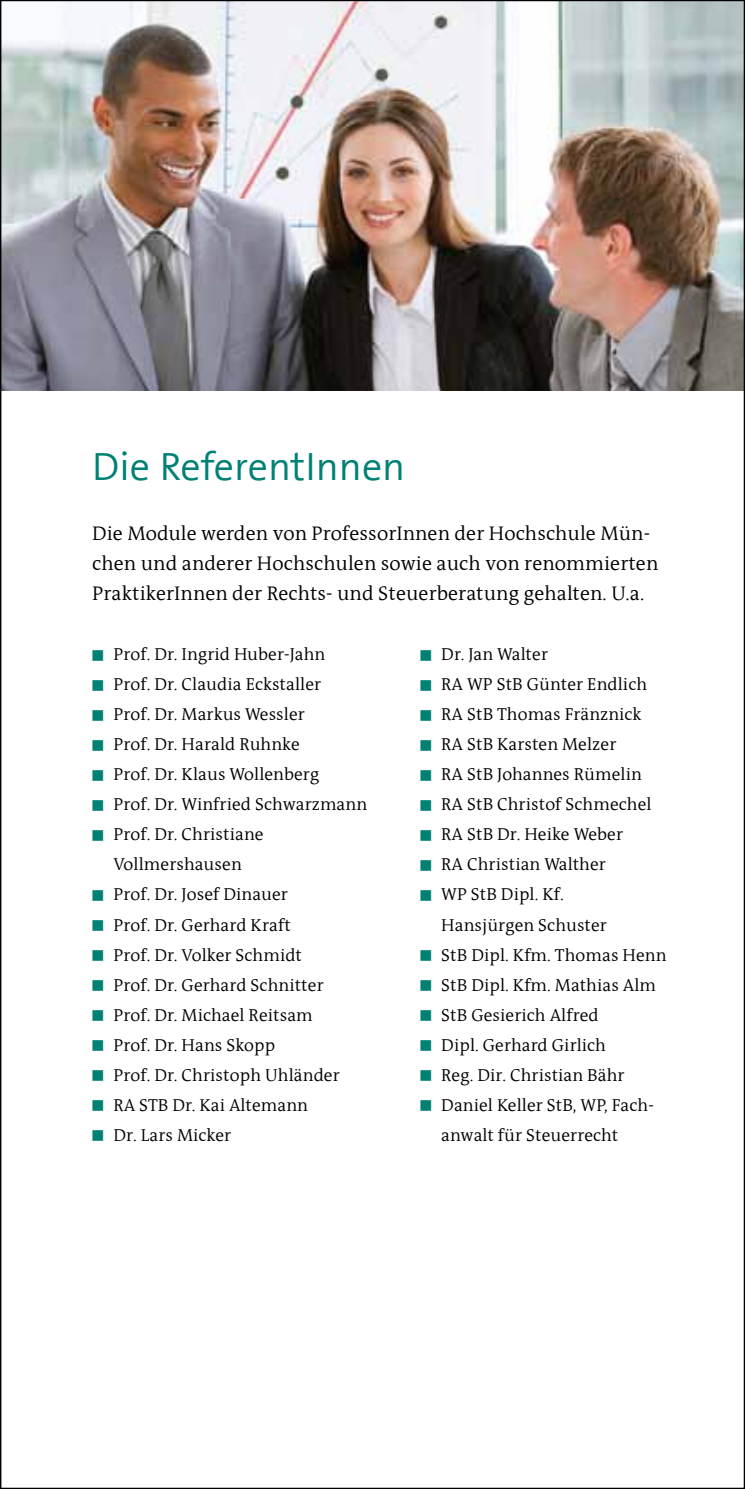
<style>
.page{position:relative;width:745px;height:1489px;background:#fff}
.page>*{position:absolute;margin:0;border:0;box-sizing:border-box;transform-origin:0 0}
.t1{font:40px "FHM The Sans";color:#008174}
.t2{font:20px/30px "FHM Antiqua";letter-spacing:.005em;color:#000}
.t3{font:17.5px/30px "FHM Antiqua";letter-spacing:.005em;color:#000}
.s1{color:#008174}
</style>
<div class="page">
<img style="left:3px;top:3px;width:738px;height:387px">
<h1 class="t1" style="left:92px;top:446px;width:314px">Die ReferentInnen</h1>
<p class="t2" style="left:92px;top:519px;width:567px">Die Module werden von ProfessorInnen der Hochschule Mün&shy;chen und anderer Hochschulen sowie auch von renommierten<br>PraktikerInnen der Rechts- und Steuerberatung gehalten. U.a.</p>
<p class="t3" style="left:92px;top:640px;width:234px"><span class="s1">■</span> Prof. Dr. Ingrid Huber-Jahn</p>
<p class="t3" style="left:92px;top:670px;width:230px"><span class="s1">■</span> Prof. Dr. Claudia Eckstaller</p>
<p class="t3" style="left:92px;top:700px;width:214px"><span class="s1">■</span> Prof. Dr. Markus Wessler</p>
<p class="t3" style="left:92px;top:730px;width:209px"><span class="s1">■</span> Prof. Dr. Harald Ruhnke</p>
<p class="t3" style="left:92px;top:760px;width:228px"><span class="s1">■</span> Prof. Dr. Klaus Wollenberg</p>
<p class="t3" style="left:92px;top:790px;width:276px"><span class="s1">■</span> Prof. Dr. Winfried Schwarzmann</p>
<p class="t3" style="left:92px;top:820px;width:173px;text-align:center"><span class="s1">■</span> Prof. Dr. Christiane<br>Vollmershausen</p>
<p class="t3" style="left:92px;top:880px;width:197px"><span class="s1">■</span> Prof. Dr. Josef Dinauer</p>
<p class="t3" style="left:92px;top:910px;width:200px"><span class="s1">■</span> Prof. Dr. Gerhard Kraft</p>
<p class="t3" style="left:92px;top:940px;width:211px"><span class="s1">■</span> Prof. Dr. Volker Schmidt</p>
<p class="t3" style="left:92px;top:970px;width:233px"><span class="s1">■</span> Prof. Dr. Gerhard Schnitter</p>
<p class="t3" style="left:92px;top:1000px;width:222px"><span class="s1">■</span> Prof. Dr. Michael Reitsam</p>
<p class="t3" style="left:92px;top:1030px;width:184px"><span class="s1">■</span> Prof. Dr. Hans Skopp</p>
<p class="t3" style="left:92px;top:1060px;width:249px"><span class="s1">■</span> Prof. Dr. Christoph Uhländer</p>
<p class="t3" style="left:92px;top:1090px;width:217px"><span class="s1">■</span> RA STB Dr. Kai Altemann</p>
<p class="t3" style="left:92px;top:1120px;width:140px"><span class="s1">■</span> Dr. Lars Micker</p>
<p class="t3" style="left:420px;top:640px;width:129px"><span class="s1">■</span> Dr. Jan Walter</p>
<p class="t3" style="left:420px;top:670px;width:228px"><span class="s1">■</span> RA WP StB Günter Endlich</p>
<p class="t3" style="left:420px;top:700px;width:223px"><span class="s1">■</span> RA StB Thomas Fränznick</p>
<p class="t3" style="left:420px;top:730px;width:198px"><span class="s1">■</span> RA StB Karsten Melzer</p>
<p class="t3" style="left:420px;top:760px;width:223px"><span class="s1">■</span> RA StB Johannes Rümelin</p>
<p class="t3" style="left:420px;top:790px;width:233px"><span class="s1">■</span> RA StB Christof Schmechel</p>
<p class="t3" style="left:420px;top:820px;width:204px"><span class="s1">■</span> RA StB Dr. Heike Weber</p>
<p class="t3" style="left:420px;top:850px;width:187px"><span class="s1">■</span> RA Christian Walther</p>
<p class="t3" style="left:441px;top:880px;width:167px;text-indent:-21px"><span class="s1">■</span> WP StB Dipl. Kf.<br>Hansjürgen Schuster</p>
<p class="t3" style="left:420px;top:940px;width:248px"><span class="s1">■</span> StB Dipl. Kfm. Thomas Henn</p>
<p class="t3" style="left:420px;top:970px;width:237px"><span class="s1">■</span> StB Dipl. Kfm. Mathias Alm</p>
<p class="t3" style="left:420px;top:1000px;width:180px"><span class="s1">■</span> StB Gesierich Alfred</p>
<p class="t3" style="left:420px;top:1030px;width:187px"><span class="s1">■</span> Dipl. Gerhard Girlich</p>
<p class="t3" style="left:420px;top:1060px;width:206px"><span class="s1">■</span> Reg. Dir. Christian Bähr</p>
<p class="t3" style="left:441px;top:1090px;width:214px;text-indent:-21px"><span class="s1">■</span> Daniel Keller StB, WP, Fach&shy;anwalt für Steuerrecht</p>
</div>
